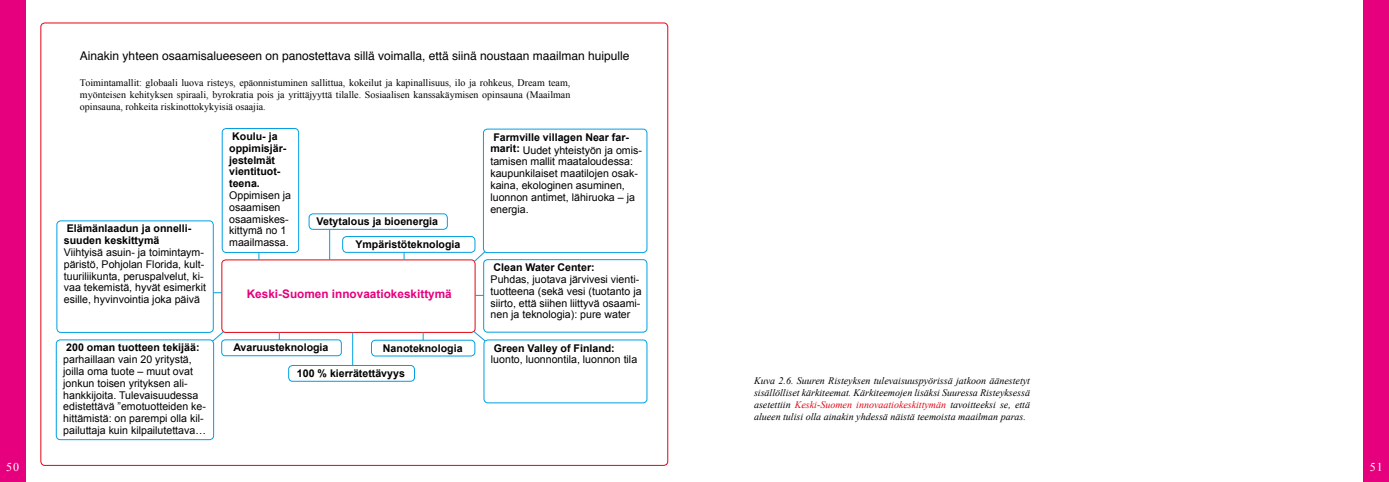
<style>
.page{position:relative;width:1389px;height:482px;background:#fff}
.page>*{position:absolute;margin:0;border:0;box-sizing:border-box;transform-origin:0 0}
.Normal__Web{font:12px "Helvetica";color:#000}
.t1{font:12px "Times New Roman";color:#fff}
.t2{font:700 11.8px "Arial";color:#e6007d}
.unvaroitus{font:10.6px/11.8px "Arial";color:#000}
.unvaroitus-2{font:700 10.6px/11.8px "Arial";color:#000}
.t3{font:10px/12px "Times New Roman";color:#000;text-align:justify}
.t4{font:italic 10px/12px "Times New Roman";color:#000;text-align:justify}
.s1{font-weight:400}
.s2{font-weight:700}
.s3{color:#e30613}
</style>
<div class="page">
<div style="left:0;top:0;width:26px;height:482px;background:#e6007d"></div>
<div style="left:1363px;top:0;width:26px;height:482px;background:#e6007d"></div>
<div style="left:222px;top:260px;width:253px;height:73px;border:1px solid #e30613;border-radius:4px"></div>
<div style="left:221px;top:340px;width:121px;height:16px;border:1px solid #009fe3;border-radius:4px"></div>
<div style="left:342px;top:236px;width:133px;height:17px;border:1px solid #009fe3;border-radius:4px"></div>
<div style="left:483px;top:259px;width:164px;height:73px;border:1px solid #009fe3;border-radius:4px"></div>
<div style="left:222px;top:128px;width:77px;height:125px;border:1px solid #009fe3;border-radius:4px"></div>
<div style="left:288px;top:365px;width:127px;height:16px;border:1px solid #009fe3;border-radius:4px"></div>
<div style="left:57px;top:221px;width:157px;height:112px;border:1px solid #009fe3;border-radius:4px"></div>
<div style="left:484px;top:340px;width:163px;height:63px;border:1px solid #009fe3;border-radius:4px"></div>
<div style="left:56px;top:340px;width:158px;height:100px;border:1px solid #009fe3;border-radius:4px"></div>
<div style="left:483px;top:129px;width:164px;height:124px;border:1px solid #009fe3;border-radius:4px"></div>
<div style="left:309px;top:214px;width:139px;height:16px;border:1px solid #009fe3;border-radius:4px"></div>
<div style="left:371px;top:340px;width:104px;height:16px;border:1px solid #009fe3;border-radius:4px"></div>
<hr style="left:352px;top:333px;width:1px;height:33px;background:#009fe3">
<svg style="left:212px;top:331px;width:12px;height:11px"></svg>
<svg style="left:473px;top:331px;width:13px;height:11px"></svg>
<svg style="left:474px;top:251px;width:12px;height:11px"></svg>
<hr style="left:329px;top:230px;width:1px;height:30px;background:#009fe3">
<p class="Normal__Web" style="left:80px;top:47px;width:551px">Ainakin yhteen osaamisalueeseen on panostettava sillä voimalla, että siinä noustaan maailman huipulle</p>
<p class="t3" style="left:80px;top:76px;width:492px">Toimintamallit: globaali luova risteys, epäonnistuminen sallittua, kokeilut ja kapinallisuus, ilo ja rohkeus, Dream team, myönteisen kehityksen spiraali, byrokratia pois ja yrittäjyyttä tilalle. Sosiaalisen kanssakäymisen opinsauna (Maailman opinsauna, rohkeita riskinottokykyisiä osaajia.</p>
<p class="unvaroitus-2" style="left:64px;top:223px;width:129px">Elämänlaadun ja onnelli&shy;suuden keskittymä</p>
<p class="unvaroitus" style="left:64px;top:246px;width:144px">Viihtyisä asuin- ja toimintaym&shy;päristö, Pohjolan Florida, kult&shy;tuuriliikunta, peruspalvelut, ki&shy;vaa tekemistä, hyvät esimerkit esille, hyvinvointia joka päivä</p>
<p class="unvaroitus-2" style="left:66px;top:342px;width:135px">200 oman tuotteen tekijää:</p>
<p class="unvaroitus" style="left:63px;top:354px;width:144px">parhaillaan vain 20 yritystä, joilla oma tuote – muut ovat jonkun toisen yrityksen ali&shy;hankkijoita. Tulevaisuudessa edistettävä ”emotuotteiden ke&shy;hittämistä: on parempi olla kil&shy;pailuttaja kuin kilpailutettava…</p>
<p class="unvaroitus-2" style="left:229px;top:131px;width:59px">Koulu- ja oppimisjär&shy;jestelmät vientituot&shy;teena.</p>
<p class="unvaroitus" style="left:229px;top:189px;width:63px">Oppimisen ja osaamisen osaamiskes&shy;kittymä no 1 maailmassa.</p>
<p class="unvaroitus-2" style="left:317px;top:216px;width:123px">Vetytalous ja bioenergia</p>
<p class="unvaroitus-2" style="left:355px;top:239px;width:106px">Ympäristöteknologia</p>
<p class="t2" style="left:247px;top:286px;width:207px">Keski-Suomen innovaatiokeskittymä</p>
<p class="unvaroitus-2" style="left:233px;top:342px;width:97px">Avaruusteknologia</p>
<p class="unvaroitus-2" style="left:383px;top:342px;width:81px">Nanoteknologia</p>
<p class="unvaroitus-2" style="left:297px;top:368px;width:109px">100 % kierrätettävyys</p>
<p class="unvaroitus-2" style="left:490px;top:131px;width:153px;line-height:13px">Farmville villagen Near far&shy;marit: <span class="s1">Uudet yhteistyön ja omis-</span></p>
<p class="unvaroitus" style="left:490px;top:156px;width:149px">tamisen mallit maataloudessa: kaupunkilaiset maatilojen osak&shy;kaina, ekologinen asuminen, luonnon antimet, lähiruoka – ja energia.</p>
<p class="unvaroitus-2" style="left:494px;top:262px;width:103px">Clean Water Center:</p>
<p class="unvaroitus" style="left:491px;top:273px;width:152px">Puhdas, juotava järvivesi vienti&shy;tuotteena (sekä vesi (tuotanto ja siirto, että siihen liittyvä osaami&shy;nen ja teknologia): pure water</p>
<p class="unvaroitus" style="left:491px;top:342px;width:148px"><span class="s2">Green Valley of Finland: </span>luonto, luonnontila, luonnon tila</p>
<p class="t4" style="left:754px;top:374px;width:278px">Kuva 2.6. Suuren Risteyksen tulevaisuuspyörissä jatkoon äänestetyt sisällölliset kärkiteemat. Kärkiteemojen lisäksi Suuressa Risteyksessä asetettiin <span class="s3">Keski-Suomen innovaatiokeskittymän</span> tavoitteeksi se, että alueen tulisi olla ainakin yhdessä näistä teemoista maailman paras.</p>
<p class="t1" style="left:6px;top:459px;width:14px">50</p>
<p class="t1" style="left:1370px;top:459px;width:14px">51</p>
</div>
